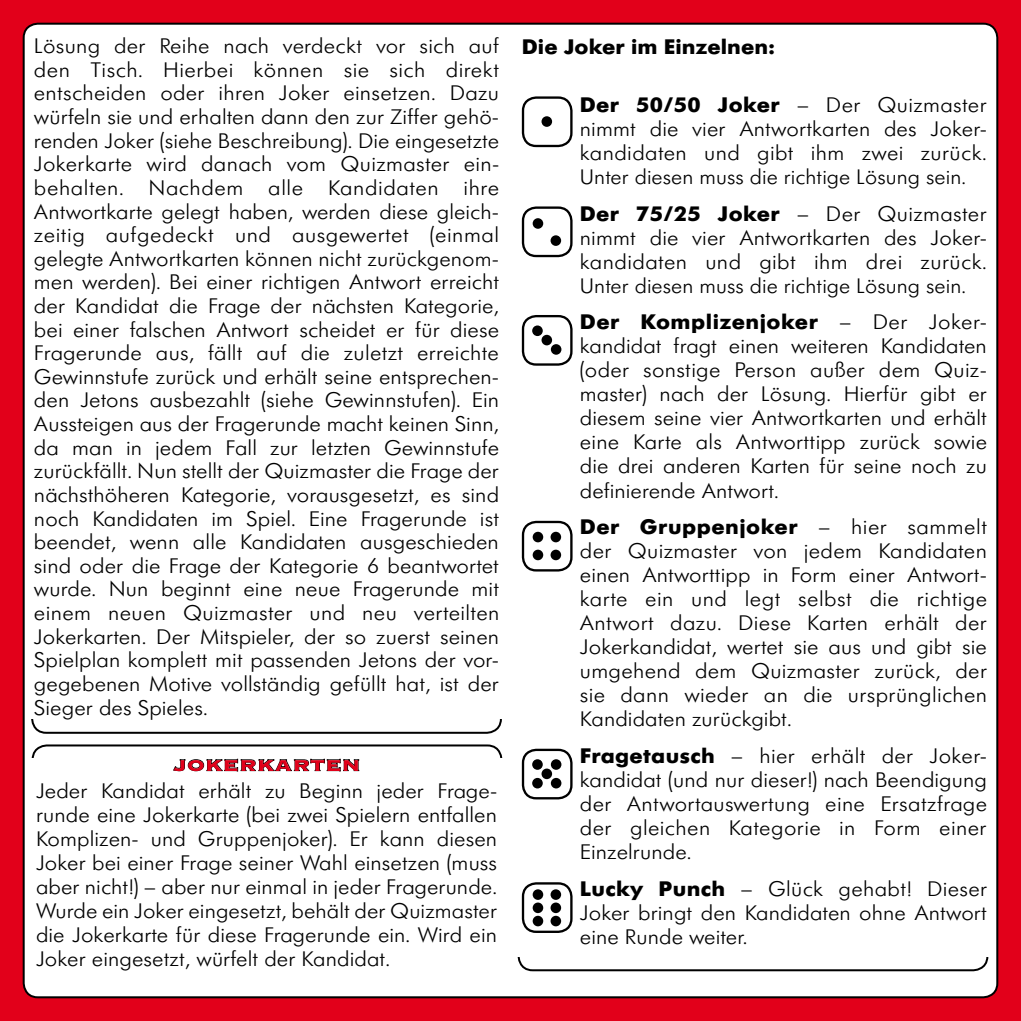
<style>
.page{position:relative;width:1021px;height:1021px;background:#fff}
.page>*{position:absolute;margin:0;border:0;box-sizing:border-box;transform-origin:0 0}
.t1{font:300 22px/24px "Futura SB";letter-spacing:.005em;color:#000;text-align:justify;scale:1.05 1}
.t2{font:700 22px "Futura SB";letter-spacing:.005em;color:#000;scale:1.05 1}
.t3{font:300 21.8px "Futura SB";letter-spacing:.005em;color:#000}
.t4{font:20.4px "Copperplate Thirty Three BC";color:#e2001a;scale:1.2 1}
.s1{font-weight:700}
</style>
<div class="page">
<div style="left:12px;top:0;width:1008px;height:1020px;background:#e2001a"></div>
<div style="left:24px;top:24px;width:973px;height:973px;background:#fff;border-radius:14px"></div>
<div style="left:517px;top:931px;width:471px;height:40px;border:2px solid #000;border-radius:14px"></div>
<div style="left:514px;top:928px;width:477px;height:28px;background:#fff"></div>
<div style="left:0;top:0;width:12px;height:1020px;background:#e2001a"></div>
<div style="left:31px;top:694px;width:471px;height:39px;border:2px solid #000;border-radius:14px"></div>
<div style="left:28px;top:690px;width:477px;height:29px;background:#fff"></div>
<div style="left:32px;top:744px;width:470px;height:40px;border:2px solid #000;border-radius:14px"></div>
<div style="left:29px;top:758px;width:476px;height:28px;background:#fff"></div>
<svg style="left:173px;top:758px;width:187px;height:14px"></svg>
<div style="left:522px;top:96px;width:50px;height:51px;border:2px solid #000;border-radius:13px"></div>
<div style="left:541px;top:116px;width:11px;height:11px;background:#000;border-radius:50%"></div>
<div style="left:522px;top:521px;width:50px;height:50px;border:2px solid #000;border-radius:13px"></div>
<div style="left:532px;top:532px;width:11px;height:10px;background:#000;border-radius:50%"></div>
<div style="left:550px;top:532px;width:11px;height:10px;background:#000;border-radius:50%"></div>
<div style="left:532px;top:549px;width:11px;height:11px;background:#000;border-radius:50%"></div>
<div style="left:550px;top:549px;width:11px;height:11px;background:#000;border-radius:50%"></div>
<div style="left:522px;top:206px;width:50px;height:51px;border:2px solid #000;border-radius:13px"></div>
<div style="left:550px;top:235px;width:11px;height:11px;background:#000;border-radius:50%"></div>
<div style="left:532px;top:218px;width:11px;height:11px;background:#000;border-radius:50%"></div>
<div style="left:551px;top:344px;width:10px;height:11px;background:#000;border-radius:50%"></div>
<div style="left:541px;top:335px;width:11px;height:10px;background:#000;border-radius:50%"></div>
<div style="left:522px;top:315px;width:50px;height:51px;border:2px solid #000;border-radius:13px"></div>
<div style="left:532px;top:325px;width:10px;height:11px;background:#000;border-radius:50%"></div>
<div style="left:522px;top:882px;width:50px;height:50px;border:2px solid #000;border-radius:13px"></div>
<div style="left:532px;top:902px;width:11px;height:11px;background:#000;border-radius:50%"></div>
<div style="left:550px;top:902px;width:11px;height:11px;background:#000;border-radius:50%"></div>
<div style="left:532px;top:915px;width:11px;height:11px;background:#000;border-radius:50%"></div>
<div style="left:550px;top:915px;width:11px;height:11px;background:#000;border-radius:50%"></div>
<div style="left:532px;top:889px;width:11px;height:10px;background:#000;border-radius:50%"></div>
<div style="left:550px;top:889px;width:11px;height:10px;background:#000;border-radius:50%"></div>
<div style="left:551px;top:778px;width:10px;height:10px;background:#000;border-radius:50%"></div>
<div style="left:551px;top:759px;width:10px;height:10px;background:#000;border-radius:50%"></div>
<div style="left:522px;top:748px;width:50px;height:51px;border:2px solid #000;border-radius:13px"></div>
<div style="left:541px;top:768px;width:11px;height:11px;background:#000;border-radius:50%"></div>
<div style="left:532px;top:759px;width:10px;height:10px;background:#000;border-radius:50%"></div>
<div style="left:532px;top:778px;width:10px;height:10px;background:#000;border-radius:50%"></div>
<p class="t1" style="left:34px;top:35px;width:445px">Lösung der Reihe nach verdeckt vor sich auf den Tisch. Hierbei können sie sich direkt entscheiden oder ihren Joker einsetzen. Dazu würfeln sie und erhalten dann den zur Ziffer gehö&shy;renden Joker (siehe Beschreibung). Die eingesetzte Jokerkarte wird danach vom Quizmaster ein&shy;behalten. Nachdem alle Kandidaten ihre Antwortkarte gelegt haben, werden diese gleich&shy;zeitig aufgedeckt und ausgewertet (einmal gelegte Antwortkarten können nicht zurückgenom&shy;men werden). Bei einer richtigen Antwort erreicht der Kandidat die Frage der nächsten Kategorie, bei einer falschen Antwort scheidet er für diese Fragerunde aus, fällt auf die zuletzt erreichte Gewinnstufe zurück und erhält seine entsprechen&shy;den Jetons ausbezahlt (siehe Gewinnstufen). Ein Aussteigen aus der Fragerunde macht keinen Sinn, da man in jedem Fall zur letzten Gewinnstufe zurückfällt. Nun stellt der Quizmaster die Frage der nächsthöheren Kategorie, vorausgesetzt, es sind noch Kandidaten im Spiel. Eine Fragerunde ist beendet, wenn alle Kandidaten ausgeschieden sind oder die Frage der Kategorie 6 beantwortet wurde. Nun beginnt eine neue Fragerunde mit einem neuen Quizmaster und neu verteilten Jokerkarten. Der Mitspieler, der so zuerst seinen Spielplan komplett mit passenden Jetons der vor&shy;gegebenen Motive vollständig gefüllt hat, ist der Sieger des Spieles.</p>
<p class="t4" style="left:173px;top:755px;width:158px">JOKERKARTEN</p>
<p class="t1" style="left:36px;top:779px;width:441px">Jeder Kandidat erhält zu Beginn jeder Frage&shy;runde eine Jokerkarte (bei zwei Spielern entfallen Komplizen- und Gruppenjoker). Er kann diesen Joker bei einer Frage seiner Wahl einsetzen (muss aber nicht!) – aber nur einmal in jeder Fragerunde.<br>Wurde ein Joker eingesetzt, behält der Quizmaster die Jokerkarte für diese Fragerunde ein. Wird ein Joker eingesetzt, würfelt der Kandidat.</p>
<p class="t2" style="left:522px;top:35px;width:242px">Die Joker im Einzelnen:</p>
<p class="t1" style="left:580px;top:93px;width:389px"><span class="s1">Der 50/50 Joker</span> – Der Quizmaster nimmt die vier Antwortkarten des Joker&shy;kandidaten und gibt ihm zwei zurück.</p>
<p class="t3" style="left:580px;top:165px;width:387px">Unter diesen muss die richtige Lösung sein.</p>
<p class="t1" style="left:580px;top:202px;width:389px"><span class="s1">Der 75/25 Joker</span> – Der Quizmaster nimmt die vier Antwortkarten des Joker&shy;kandidaten und gibt ihm drei zurück.</p>
<p class="t3" style="left:580px;top:274px;width:387px">Unter diesen muss die richtige Lösung sein.</p>
<p class="t1" style="left:580px;top:311px;width:389px"><span class="s1">Der Komplizenjoker</span> – Der Joker&shy;kandidat fragt einen weiteren Kandidaten (oder sonstige Person außer dem Quiz&shy;master) nach der Lösung. Hierfür gibt er diesem seine vier Antwortkarten und erhält eine Karte als Antworttipp zurück sowie die drei anderen Karten für seine noch zu definierende Antwort.</p>
<p class="t1" style="left:580px;top:515px;width:389px"><span class="s1">Der Gruppenjoker</span> – hier sammelt der Quizmaster von jedem Kandidaten einen Antworttipp in Form einer Antwort&shy;karte ein und legt selbst die richtige Antwort dazu. Diese Karten erhält der Jokerkandidat, wertet sie aus und gibt sie umgehend dem Quizmaster zurück, der sie dann wieder an die ursprünglichen Kandidaten zurückgibt.</p>
<p class="t1" style="left:580px;top:744px;width:389px"><span class="s1">Fragetausch</span> – hier erhält der Joker&shy;kandidat (und nur dieser!) nach Beendigung der Antwortauswertung eine Ersatzfrage der gleichen Kategorie in Form einer Einzelrunde.</p>
<p class="t1" style="left:580px;top:877px;width:389px"><span class="s1">Lucky Punch</span> – Glück gehabt! Dieser Joker bringt den Kandidaten ohne Antwort eine Runde weiter.</p>
</div>
